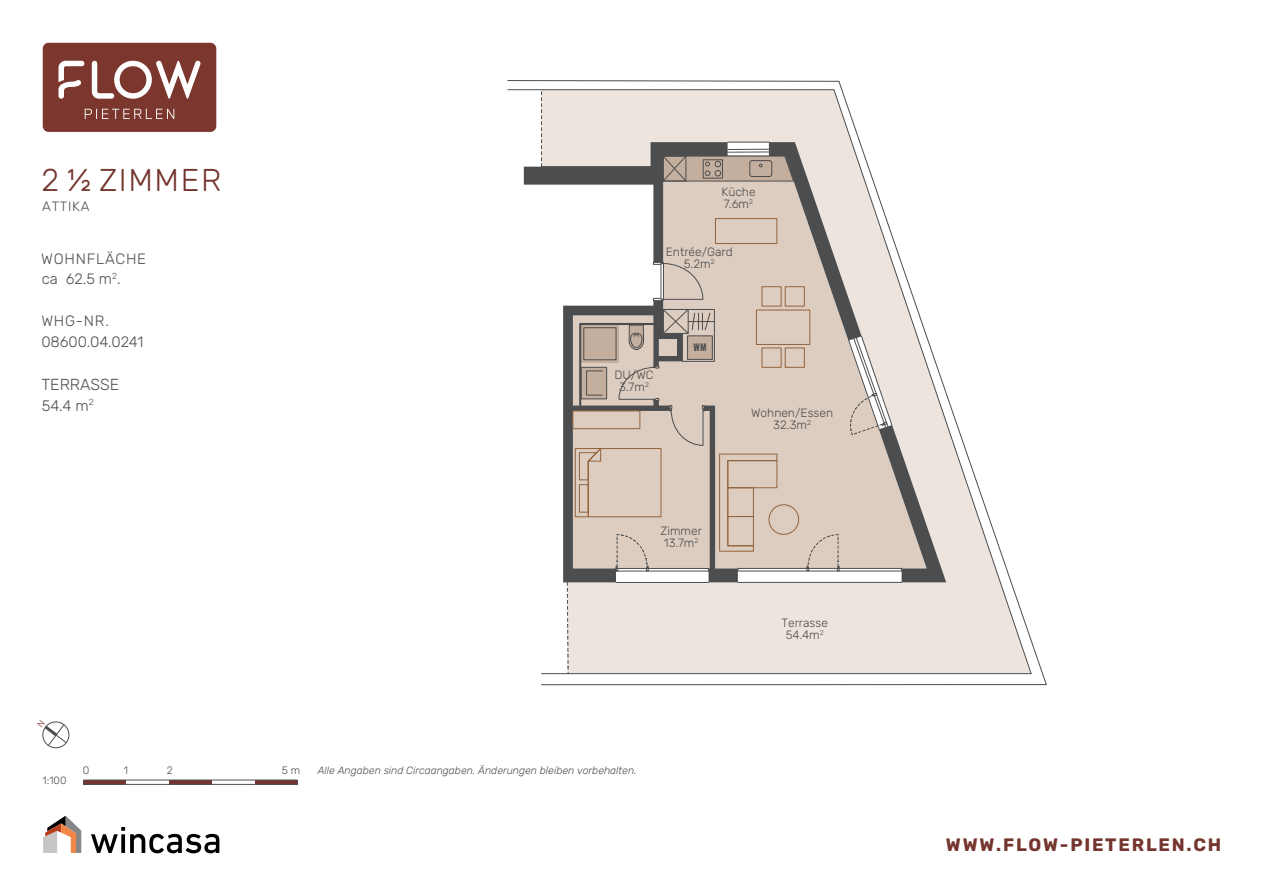
<style>
.page{position:relative;width:1264px;height:894px;background:#fff}
.page>*{position:absolute;margin:0;border:0;box-sizing:border-box;transform-origin:0 0}
.t1{font:300 31.5px "Rubik";letter-spacing:.05em;color:#74352e}
.t2{font:700 18px "Rubik";letter-spacing:.1em;color:#74352e}
.t3{font:300 15.9px "Rubik";color:#505052}
.t4{font:300 15.15px "Rubik";color:#505052}
.t5{font:300 15px "Rubik";letter-spacing:.05em;color:#505052}
.t6{font:300 15px "Rubik";color:#505052}
.t7{font:300 13.5px "Rubik";letter-spacing:.05em;color:#505052}
.t8{font:300 12px/12px "Rubik";color:#4c4d4f;text-align:center}
.t9{font:300 10.65px "Rubik";color:#4c4d4f}
.t10{font:italic 300 10.5px "Rubik";color:#4c4d4f}
.t11{font:300 10.5px "Rubik";color:#4c4d4f}
.t12{font:700 9.3px "Oswald";color:#4c4d4f}
</style>
<div class="page">
<svg style="left:507px;top:80px;width:540px;height:605px"></svg>
<hr style="left:541px;top:166px;width:109px;height:1px;background:#4c4d4f">
<div style="left:737px;top:568px;width:164px;height:3px;border:1px solid #4c4d4f"></div>
<hr style="left:737px;top:582px;width:164px;height:1px;background:#4c4d4f">
<hr style="left:616px;top:582px;width:92px;height:1px;background:#4c4d4f">
<svg style="left:653px;top:262px;width:50px;height:39px;background:#d6cac0"></svg>
<hr style="left:660px;top:264px;width:1px;height:34px;background:#4c4d4f">
<hr style="left:663px;top:263px;width:1px;height:36px;background:#4c4d4f">
<svg style="left:806px;top:534px;width:33px;height:37px"></svg>
<svg style="left:847px;top:335px;width:45px;height:100px"></svg>
<div style="left:756px;top:310px;width:53px;height:34px;border:1px solid #93633b"></div>
<div style="left:768px;top:504px;width:30px;height:30px;border:1px solid #93633b;border-radius:50%"></div>
<svg style="left:662px;top:155px;width:132px;height:27px;background:#a8998c"></svg>
<div style="left:715px;top:218px;width:61px;height:25px;border:1px solid #93633b"></div>
<div style="left:572px;top:411px;width:68px;height:18px;border:1px solid #93633b"></div>
<svg style="left:575px;top:309px;width:202px;height:262px;background:#cdbdb1"></svg>
<svg style="left:43px;top:815px;width:38px;height:37px"></svg>
<svg style="left:91px;top:827px;width:128px;height:26px"></svg>
<hr style="left:84px;top:780px;width:42px;height:4px;background:#74352e">
<hr style="left:169px;top:780px;width:42px;height:4px;background:#74352e">
<hr style="left:255px;top:780px;width:42px;height:4px;background:#74352e">
<div style="left:83px;top:779px;width:214px;height:5px;border:1px solid #505052"></div>
<div style="left:43px;top:43px;width:173px;height:89px;background:#7b362e;border-radius:6px"></div>
<svg style="left:85px;top:109px;width:89px;height:10px"></svg>
<svg style="left:58px;top:61px;width:26px;height:38px"></svg>
<svg style="left:92px;top:61px;width:109px;height:38px"></svg>
<div style="left:43px;top:721px;width:26px;height:27px;border:1px solid #4c4d4f;border-radius:50%"></div>
<svg style="left:42px;top:721px;width:25px;height:25px"></svg>
<h1 class="t1" style="left:42px;top:161px;width:181px">2 ½ ZIMMER</h1>
<p class="t7" style="left:42px;top:198px;width:49px">ATTIKA</p>
<p class="t5" style="left:41px;top:250px;width:106px">WOHNFLÄCHE</p>
<p class="t5" style="left:42px;top:270px;width:80px">ca 62.5 m<sup>2</sup>.</p>
<p class="t5" style="left:41px;top:312px;width:69px">WHG-NR.</p>
<p class="t6" style="left:41px;top:333px;width:104px">08600.04.0241</p>
<h3 class="t3" style="left:41px;top:375px;width:79px">TERRASSE</h3>
<p class="t4" style="left:42px;top:396px;width:54px">54.4 m<sup>2</sup></p>
<p class="t8" style="left:721px;top:186px;width:36px;text-align:left">Küche<br>7.6m<sup>2</sup></p>
<p class="t8" style="left:665px;top:245px;width:68px">Entrée/Gard<br>5.2m<sup>2</sup></p>
<p class="t8" style="left:614px;top:368px;width:41px">DU/WC<br>3.7m<sup>2</sup></p>
<p class="t12" style="left:693px;top:340px;width:15px">WM</p>
<p class="t8" style="left:660px;top:524px;width:43px;text-align:left">Zimmer<br>13.7m<sup>2</sup></p>
<p class="t8" style="left:751px;top:407px;width:84px">Wohnen/Essen<br>32.3m<sup>2</sup></p>
<p class="t8" style="left:781px;top:617px;width:48px">Terrasse<br>54.4m<sup>2</sup></p>
<p class="t11" style="left:43px;top:774px;width:25px">1:100</p>
<p class="t9" style="left:83px;top:763px;width:8px">0</p>
<p class="t9" style="left:124px;top:763px;width:6px">1</p>
<p class="t9" style="left:167px;top:763px;width:7px">2</p>
<p class="t9" style="left:282px;top:763px;width:20px">5 m</p>
<p class="t10" style="left:318px;top:763px;width:320px">Alle Angaben sind Circaangaben. Änderungen bleiben vorbehalten.</p>
<h2 class="t2" style="left:945px;top:834px;width:277px">WWW.FLOW-PIETERLEN.CH</h2>
</div>
